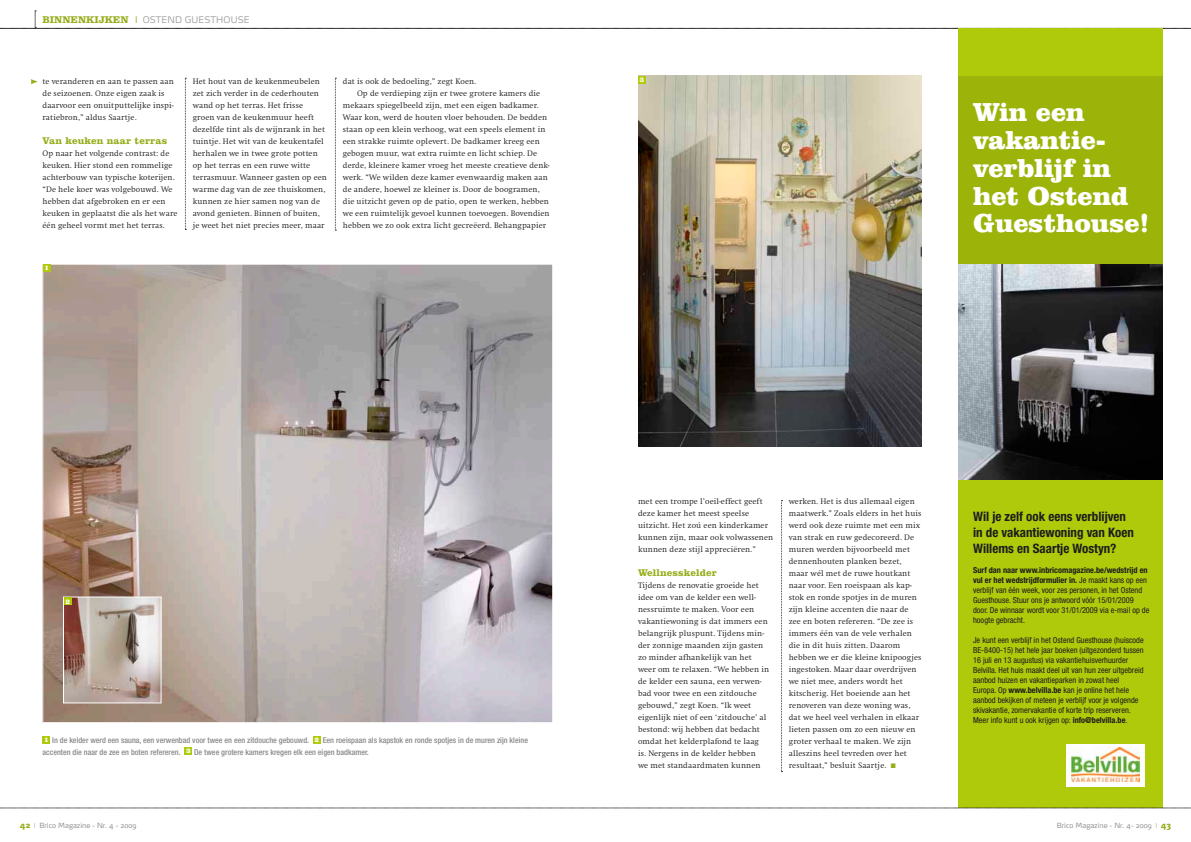
<style>
.page{position:relative;width:1191px;height:842px;background:#fff}
.page>*{position:absolute;margin:0;border:0;box-sizing:border-box;transform-origin:0 0}
.t1{font:900 26.7px/27.8px "Clarendon BT";color:#fff}
.t2{font:700 condensed 13px/16px "Helvetica Neue LT Std";color:#1d1d1b}
.t3{font:700 10px "Clarendon BT";letter-spacing:.01em;color:#97ad1a}
.t4{font:300 9px "Max Pro";letter-spacing:.015em;color:#9d9d9d}
.t5{font:300 8.3px/12px "Swift EF";letter-spacing:.01em;color:#1d1d1b}
.t6{font:condensed 8.3px/10px "Helvetica Neue LT Std";color:#1d1d1b}
.t7{font:500 condensed 8px/12px "Helvetica Neue LT Std";color:#878787}
.t8{font:900 7.2px "Clarendon BT";color:#fff}
.t9{font:300 7px "Max Pro";color:#878787}
.s1{font-family:"Clarendon BT";font-weight:700;font-size:10px;color:#97ad1a}
.s2{color:#97ad1a}
.s3{font-family:"Clarendon BT";font-weight:900;font-stretch:normal;font-size:7.2px;color:#fff}
.s4{font-weight:900;font-size:8px;color:#97ad1a}
.s5{font-size:5px}
.s6{font-weight:700}
</style>
<div class="page">
<svg style="left:0;top:11px;width:1191px;height:18px"></svg>
<div style="left:958px;top:28px;width:204px;height:780px;background:#afca0b"></div>
<div style="left:958px;top:76px;width:204px;height:191px;background:#9cb409"></div>
<img style="left:638px;top:76px;width:283px;height:370px">
<div style="left:43px;top:736px;width:7px;height:8px;background:#afca0b"></div>
<div style="left:313px;top:736px;width:8px;height:8px;background:#afca0b"></div>
<div style="left:184px;top:747px;width:8px;height:8px;background:#afca0b"></div>
<img style="left:45px;top:266px;width:506px;height:455px">
<svg style="left:335px;top:78px;width:1px;height:153px"></svg>
<svg style="left:185px;top:78px;width:1px;height:152px"></svg>
<div style="left:1066px;top:744px;width:79px;height:42px;background:linear-gradient(to right,#fff,#fff)"></div>
<img style="left:1072px;top:748px;width:67px;height:33px">
<svg style="left:31px;top:79px;width:7px;height:5px"></svg>
<svg style="left:781px;top:500px;width:1px;height:272px"></svg>
<div style="left:638px;top:76px;width:8px;height:8px;background:#afca0b"></div>
<div style="left:43px;top:264px;width:8px;height:8px;background:#afca0b"></div>
<img style="left:65px;top:598px;width:95px;height:103px">
<div style="left:63px;top:596px;width:99px;height:107px;border:1px solid #fff"></div>
<div style="left:64px;top:597px;width:8px;height:8px;background:#afca0b"></div>
<img style="left:958px;top:264px;width:204px;height:215px">
<svg style="left:0;top:808px;width:1191px;height:1px"></svg>
<p class="t4" style="left:43px;top:14px;width:209px"><span class="s1">Binnenkijken</span> <span class="s2">I</span> Osten d Guestho use</p>
<p class="t5" style="left:43px;top:75px;width:133px">te veranderen en aan te passen aan de seizoenen. Onze eigen zaak is daarvoor een onuitputtelijke inspi&shy;ratiebron,” aldus Saartje.</p>
<p class="t3" style="left:43px;top:134px;width:126px">Van keuken naar terras</p>
<p class="t5" style="left:43px;top:147px;width:136px">Op naar het volgende contrast: de keuken. Hier stond een rommelige achterbouw van typische koterijen. “De hele koer was volgebouwd. We hebben dat afgebroken en er een keuken in geplaatst die als het ware één geheel vormt met het terras.</p>
<p class="t8" style="left:45px;top:263px;width:6px">1</p>
<p class="t5" style="left:193px;top:75px;width:136px">Het hout van de keukenmeubelen zet zich verder in de cederhouten wand op het terras. Het frisse groen van de keukenmuur heeft dezelfde tint als de wijnrank in het tuintje. Het wit van de keukentafel herhalen we in twee grote potten op het terras en een ruwe witte terrasmuur. Wanneer gasten op een warme dag van de zee thuiskomen, kunnen ze hier samen nog van de avond genieten. Binnen of buiten, je weet het niet precies meer, maar</p>
<p class="t5" style="left:343px;top:75px;width:135px">dat is ook de bedoeling,” zegt Koen.</p>
<p class="t8" style="left:639px;top:75px;width:6px">3</p>
<p class="t5" style="left:343px;top:87px;width:208px;text-indent:14px">Op de verdieping zijn er twee grotere kamers die mekaars spiegelbeeld zijn, met een eigen badkamer.<br>Waar kon, werd de houten vloer behouden. De bedden staan op een klein verhoog, wat een speels element in een strakke ruimte oplevert. De badkamer kreeg een gebogen muur, wat extra ruimte en licht schiep. De derde, kleinere kamer vroeg het meeste creatieve denk&shy;werk. “We wilden deze kamer evenwaardig maken aan de andere, hoewel ze kleiner is. Door de boogramen, die uitzicht geven op de patio, open te werken, hebben we een ruimtelijk gevoel kunnen toevoegen. Bovendien hebben we zo ook extra licht gecreëerd. Behangpapier</p>
<h1 class="t1" style="left:973px;top:97px;width:177px">Win een vakantie&shy;verblijf in het Ostend<br>Guesthouse!</h1>
<p class="t8" style="left:66px;top:597px;width:6px">2</p>
<p class="t7" style="left:43px;top:734px;width:487px"><span class="s3">1</span> In de kelder werd een sauna, een verwenbad voor twee en een zitdouche gebouwd. <span class="s3">2</span> Een roeispaan als kapstok en ronde spotjes in de muren zijn kleine accenten die naar de zee en boten refereren. <sup>3</sup> De twee grotere kamers kregen elk een eigen badkamer.</p>
<p class="t9" style="left:20px;top:821px;width:118px"><span class="s4">42</span> <span class="s5">|</span> Brico Magazine - Nr. 4 - 2009</p>
<p class="t5" style="left:638px;top:495px;width:137px">met een trompe l’oeil-effect geeft deze kamer het meest speelse uitzicht. Het zoú een kinderkamer kunnen zijn, maar ook volwassenen kunnen deze stijl appreciëren.”</p>
<p class="t3" style="left:638px;top:566px;width:80px">Wellnesskelder</p>
<p class="t5" style="left:638px;top:579px;width:133px">Tijdens de renovatie groeide het idee om van de kelder een well&shy;nessruimte te maken. Voor een vakantiewoning is dat immers een belangrijk pluspunt. Tijdens min&shy;der zonnige maanden zijn gasten zo minder afhankelijk van het weer om te relaxen. “We hebben in de kelder een sauna, een verwen&shy;bad voor twee en een zitdouche gebouwd,” zegt Koen. “Ik weet eigenlijk niet of een ‘zitdouche’ al bestond: wij hebben dat bedacht omdat het kelderplafond te laag<br>is. Nergens in de kelder hebben<br>we met standaardmaten kunnen</p>
<p class="t5" style="left:788px;top:495px;width:134px">werken. Het is dus allemaal eigen maatwerk.” Zoals elders in het huis werd ook deze ruimte met een mix van strak en ruw gedecoreerd. De muren werden bijvoorbeeld met dennenhouten planken bezet, maar wél met de ruwe houtkant naar voor. Een roeispaan als kap&shy;stok en ronde spotjes in de muren zijn kleine accenten die naar de zee en boten refereren. “De zee is immers één van de vele verhalen die in dit huis zitten. Daarom hebben we er die kleine knipoogjes ingestoken. Maar daar overdrijven we niet mee, anders wordt het kitscherig. Het boeiende aan het renoveren van deze woning was, dat we heel veel verhalen in elkaar lieten passen om zo een nieuw en groter verhaal te maken. We zijn alleszins heel tevreden over het resultaat,” besluit Saartje. <span class="s2">■</span></p>
<h2 class="t2" style="left:973px;top:508px;width:162px">Wil je zelf ook eens verblijven in de vakantiewoning van Koen<br>Willems en Saartje Wostyn?</h2>
<p class="t6" style="left:973px;top:565px;width:178px"><span class="s6">Surf dan naar www.inbricomagazine.be/wedstrijd en vul er het wedstrijdformulier in.</span> Je maakt kans op een verblijf van één week, voor zes personen, in het Ostend Guesthouse. Stuur ons je antwoord vóór 15/01/2009 door. De winnaar wordt voor 31/01/2009 via e-mail op de hoogte gebracht.</p>
<p class="t6" style="left:973px;top:635px;width:172px">Je kunt een verblijf in het Ostend Guesthouse (huiscode BE-8400-15) het hele jaar boeken (uitgezonderd tussen 16 juli en 13 augustus) via vakantiehuisverhuurder Belvilla. Het huis maakt deel uit van hun zeer uitgebreid aanbod huizen en vakantieparken in zowat heel Europa. Op <span class="s6">www.belvilla.be</span> kan je online het hele aanbod bekijken of meteen je verblijf voor je volgende skivakantie, zomervakantie of korte trip reserveren.<br>Meer info kunt u ook krijgen op: <span class="s6">info@belvilla.be</span>.</p>
<p class="t9" style="left:1056px;top:821px;width:116px">Brico Magazine - Nr. 4- 2009 <span class="s5">|</span> <span class="s4">43</span></p>
</div>
